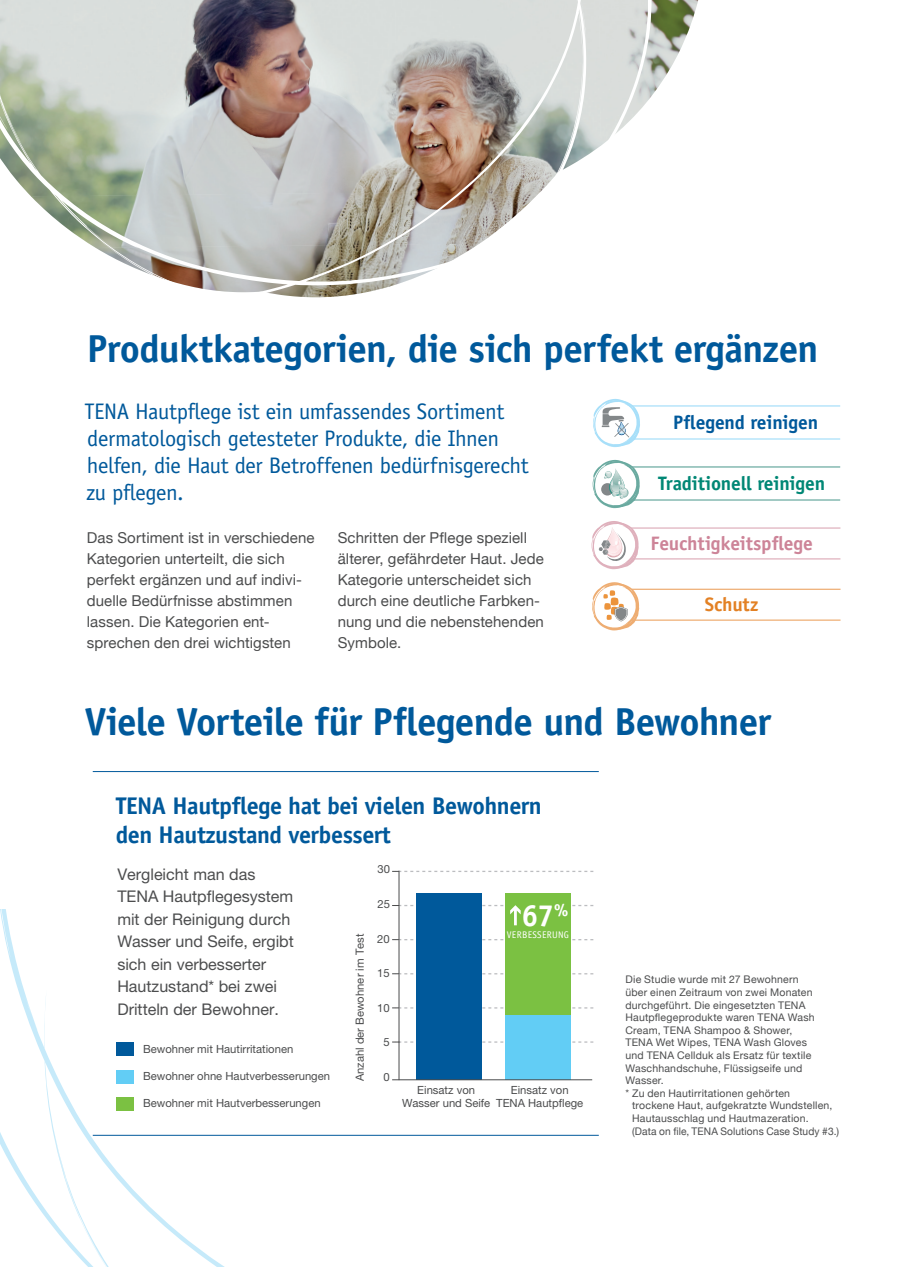
<style>
.page{position:relative;width:897px;height:1267px;background:#fff}
.page>*{position:absolute;margin:0;border:0;box-sizing:border-box;transform-origin:0 0}
.t1{font:700 39px "Officina Sans";letter-spacing:-.02em;color:#00599b}
.t2{font:700 30.6px "Officina Sans";color:#fff}
.t3{font:700 24.15px/29px "Officina Sans";letter-spacing:-.02em;color:#00599b}
.t4{font:22.5px/27px "Officina Sans";letter-spacing:-.02em;color:#00599b}
.t5{font:700 19.5px "Officina Sans";letter-spacing:-.01em;color:#008775}
.t6{font:700 19.5px "Officina Sans";letter-spacing:-.01em;color:#cd8498}
.t7{font:700 19.5px "Officina Sans";letter-spacing:-.01em;color:#00599b}
.t8{font:700 19.5px "Officina Sans";letter-spacing:-.01em;color:#e38124}
.t9{font:16.05px/22.5px "Helvetica Neue LT Pro";color:#4c4d4e}
.t10{font:15px/21px "Helvetica Neue";letter-spacing:.005em;color:#4b4c4d}
.t11{font:11.25px "Helvetica Neue LT Pro";color:#4c4d4e}
.t12{font:11.25px/13.5px "Helvetica Neue LT Pro";color:#4b4c4d;text-align:center}
.t13{font:10.5px/12.6px "Helvetica Neue";letter-spacing:.02em;color:#4b4c4d}
.t14{font:9.6px "Officina Sans";letter-spacing:.03em;color:#fff}
</style>
<div class="page">
<svg style="left:0;top:909px;width:267px;height:357px"></svg>
<svg style="left:593px;top:399px;width:47px;height:48px"></svg>
<hr style="left:629px;top:405px;width:211px;height:1px;background:#a7dff9">
<hr style="left:629px;top:438px;width:211px;height:1px;background:#a7dff9">
<svg style="left:592px;top:460px;width:48px;height:48px"></svg>
<hr style="left:629px;top:466px;width:211px;height:1px;background:#6aaaa0">
<hr style="left:629px;top:499px;width:211px;height:1px;background:#6aaaa0">
<svg style="left:592px;top:582px;width:47px;height:48px"></svg>
<hr style="left:631px;top:588px;width:209px;height:2px;background:#eead72">
<hr style="left:631px;top:619px;width:209px;height:1px;background:#eead72">
<svg style="left:591px;top:521px;width:47px;height:48px"></svg>
<hr style="left:631px;top:527px;width:209px;height:1px;background:#dfb0bc">
<hr style="left:631px;top:558px;width:209px;height:1px;background:#dfb0bc">
<img style="left:651px;top:0;width:48px;height:97px">
<img style="left:0;top:0;width:651px;height:298px">
<hr style="left:93px;top:771px;width:505px;height:1px;background:#00599b">
<hr style="left:93px;top:1134px;width:505px;height:1px;background:#00599b">
<div style="left:110px;top:786px;width:487px;height:327px;background:#fff"></div>
<div style="left:117px;top:1042px;width:17px;height:13px;background:#00599b"></div>
<div style="left:117px;top:1069px;width:17px;height:14px;background:#62cdf5"></div>
<div style="left:117px;top:1097px;width:17px;height:13px;background:#7bc142"></div>
<hr style="left:398px;top:870px;width:1px;height:210px;background:#4b4c4d">
<svg style="left:392px;top:1041px;width:201px;height:1px"></svg>
<svg style="left:392px;top:1007px;width:201px;height:1px"></svg>
<svg style="left:392px;top:973px;width:201px;height:1px"></svg>
<svg style="left:392px;top:939px;width:201px;height:1px"></svg>
<svg style="left:392px;top:870px;width:201px;height:2px"></svg>
<div style="left:505px;top:1014px;width:65px;height:65px;background:#62cdf5"></div>
<div style="left:505px;top:893px;width:65px;height:121px;background:#7bc142"></div>
<div style="left:416px;top:893px;width:65px;height:186px;background:#00599b"></div>
<hr style="left:392px;top:1079px;width:200px;height:1px;background:#4b4c4d">
<svg style="left:392px;top:904px;width:201px;height:21px"></svg>
<h1 class="t1" style="left:87px;top:324px;width:732px">Produktkategorien, die sich perfekt ergänzen</h1>
<h3 class="t4" style="left:85px;top:397px;width:445px">TENA Hautpflege ist ein umfassendes Sortiment dermatologisch getesteter Produkte, die Ihnen helfen, die Haut der Betroffenen bedürfnisgerecht zu pflegen.</h3>
<h3 class="t7" style="left:673px;top:410px;width:146px">Pflegend reinigen</h3>
<h3 class="t5" style="left:658px;top:471px;width:168px">Traditionell reinigen</h3>
<h3 class="t10" style="left:87px;top:526px;width:229px">Das Sortiment ist in verschiedene<br>Kategorien unterteilt, die sich perfekt ergänzen und auf indivi&shy;duelle Bedürfnisse abstimmen lassen. Die Kategorien ent&shy;sprechen den drei wichtigsten</h3>
<h3 class="t10" style="left:338px;top:526px;width:208px">Schritten der Pflege speziell älterer, gefährdeter Haut. Jede<br>Kategorie unterscheidet sich durch eine deutliche Farbken&shy;nung und die nebenstehenden<br>Symbole.</h3>
<h3 class="t6" style="left:650px;top:531px;width:164px">Feuchtigkeitspflege</h3>
<h3 class="t8" style="left:704px;top:592px;width:55px">Schutz</h3>
<h1 class="t1" style="left:85px;top:697px;width:687px">Viele Vorteile für Pflegende und Bewohner</h1>
<h3 class="t3" style="left:116px;top:791px;width:427px">TENA Hautpflege hat bei vielen Bewohnern den Hautzustand verbessert</h3>
<h3 class="t9" style="left:117px;top:862px;width:178px">Vergleicht man das<br>TENA Hautpflegesystem mit der Reinigung durch<br>Wasser und Seife, ergibt sich ein verbesserter<br>Hautzustand* bei zwei<br>Dritteln der Bewohner.</h3>
<p class="t11" style="left:143px;top:1042px;width:152px">Bewohner mit Hautirritationen</p>
<p class="t11" style="left:143px;top:1069px;width:188px">Bewohner ohne Hautverbesserungen</p>
<p class="t11" style="left:143px;top:1096px;width:179px">Bewohner mit Hautverbesserungen</p>
<p class="t12" style="left:353px;top:1081px;width:149px;rotate:-90deg">Anzahl der Bewohner im Test</p>
<p class="t12" style="left:377px;top:862px;width:14px">30</p>
<p class="t12" style="left:377px;top:897px;width:14px">25</p>
<p class="t12" style="left:377px;top:931px;width:14px">20</p>
<p class="t12" style="left:377px;top:966px;width:14px">15</p>
<p class="t12" style="left:377px;top:1000px;width:14px">10</p>
<p class="t12" style="left:383px;top:1035px;width:8px">5</p>
<p class="t12" style="left:383px;top:1069px;width:8px">0</p>
<h2 class="t2" style="left:521px;top:896px;width:48px">67<sup>%</sup></h2>
<p class="t14" style="left:507px;top:929px;width:64px">VERBESSERUNG</p>
<p class="t12" style="left:402px;top:1082px;width:90px">Einsatz von<br>Wasser und Seife</p>
<p class="t12" style="left:496px;top:1082px;width:88px">Einsatz von<br>TENA Hautpflege</p>
<p class="t13" style="left:625px;top:973px;width:191px">Die Studie wurde mit 27 Bewohnern über einen Zeitraum von zwei Monaten durchgeführt. Die eingesetzten TENA<br>Hautpflegeprodukte waren TENA Wash<br>Cream, TENA Shampoo &amp; Shower,<br>TENA Wet Wipes, TENA Wash Gloves und TENA Cellduk als Ersatz für textile<br>Waschhandschuhe, Flüssigseife und<br>Wasser.<br>* Zu den Hautirritationen gehörten</p>
<p class="t13" style="left:632px;top:1099px;width:208px">trockene Haut, aufgekratzte Wundstellen,<br>Hautausschlag und Hautmazeration.<br>(Data on file, TENA Solutions Case Study #3.)</p>
</div>
